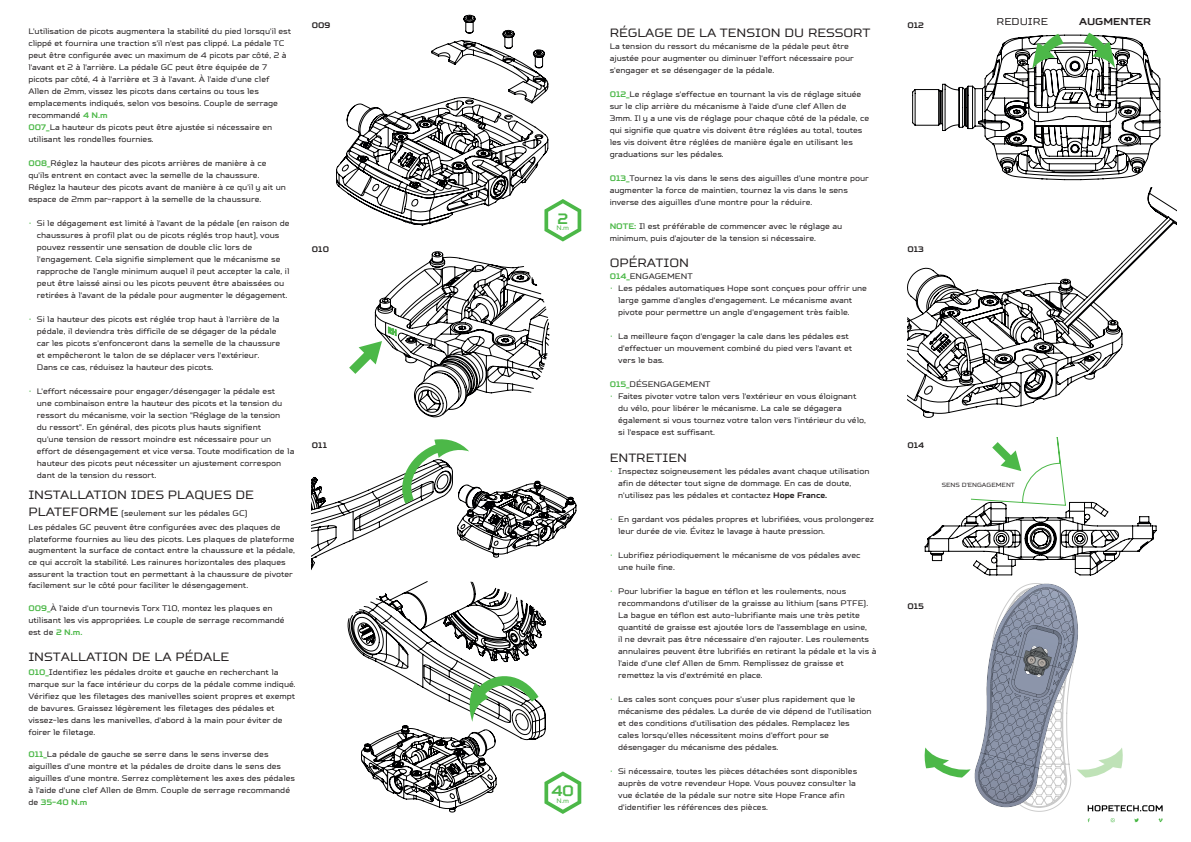
<style>
.page{position:relative;width:1191px;height:842px;background:#fff}
.page>*{position:absolute;margin:0;border:0;box-sizing:border-box;transform-origin:0 0}
.t1{font:700 15px "TT Squares";color:#4cb848}
.t2{font:12px "TT Squares";color:#231f20}
.t3{font:700 10px "TT Squares";color:#231f20}
.t4{font:10px "TT Squares";color:#231f20}
.t5{font:8px/12px "TT Squares";color:#231f20}
.t6{font:700 8px "TT Squares";color:#231f20}
.t7{font:6.4px "TT Squares";color:#4cb848}
.t8{font:6px "TT Squares";color:#231f20}
.s1{font-weight:700;color:#4cb848}
.s2{color:#4cb848}
.s3{font-size:12px}
.s4{font-weight:700}
</style>
<div class="page">
<svg style="left:1087px;top:818px;width:75px;height:4px"></svg>
<svg style="left:544px;top:199px;width:37px;height:43px"></svg>
<svg style="left:546px;top:771px;width:35px;height:43px"></svg>
<svg style="left:336px;top:15px;width:212px;height:211px"></svg>
<svg style="left:349px;top:251px;width:200px;height:166px"></svg>
<svg style="left:311px;top:439px;width:265px;height:131px"></svg>
<svg style="left:347px;top:581px;width:199px;height:231px"></svg>
<svg style="left:468px;top:671px;width:70px;height:51px"></svg>
<svg style="left:912px;top:33px;width:248px;height:147px"></svg>
<svg style="left:907px;top:187px;width:269px;height:231px"></svg>
<svg style="left:924px;top:438px;width:232px;height:138px"></svg>
<img style="left:957px;top:651px;width:34px;height:153px">
<svg style="left:924px;top:747px;width:46px;height:30px"></svg>
<svg style="left:991px;top:583px;width:171px;height:229px"></svg>
<p class="t5" style="left:28px;top:25px;width:264px">L'utilisation de picots augmentera la stabilité du pied lorsqu'il est clippé et fournira une traction s'il n'est pas clippé. La pédale TC peut être configurée avec un maximum de 4 picots par côté, 2 à l'avant et 2 à l'arrière. La pédale GC peut être équipée de 7 picots par côté, 4 à l'arrière et 3 à l'avant. À l'aide d'une clef Allen de 2mm, vissez les picots dans certains ou tous les emplacements indiqués, selon vos besoins. Couple de serrage recommandé <span class="s1">4 N.m<br>007_</span>La hauteur ds picots peut être ajustée si nécessaire en utilisant les rondelles fournies.</p>
<p class="t5" style="left:28px;top:157px;width:259px"><span class="s1">008_</span>Réglez la hauteur des picots arrières de manière à ce qu'ils entrent en contact avec la semelle de la chaussure.<br>Réglez la hauteur des picots avant de manière à ce qu'il y ait un espace de 2mm par-rapport à la semelle de la chaussure.</p>
<p class="t5" style="left:37px;top:217px;width:254px;text-indent:-9px"><span class="s2">•</span> Si le dégagement est limité à l'avant de la pédale (en raison de chaussures à profil plat ou de picots réglés trop haut), vous pouvez ressentir une sensation de double clic lors de l'engagement. Cela signifie simplement que le mécanisme se rapproche de l'angle minimum auquel il peut accepter la cale, il peut être laissé ainsi ou les picots peuvent être abaissées ou retirées à l'avant de la pédale pour augmenter le dégagement.</p>
<p class="t5" style="left:37px;top:313px;width:245px;text-indent:-9px"><span class="s2">•</span> Si la hauteur des picots est réglée trop haut à l'arrière de la pédale, il deviendra très difficile de se dégager de la pédale car les picots s'enfonceront dans la semelle de la chaussure et empêcheront le talon de se déplacer vers l'extérieur.<br>Dans ce cas, réduisez la hauteur des picots.</p>
<p class="t5" style="left:37px;top:385px;width:259px;text-indent:-9px"><span class="s2">•</span> L'effort nécessaire pour engager/désengager la pédale est<br>une combinaison entre la hauteur des picots et la tension du ressort du mécanisme, voir la section "Réglage de la tension<br>du ressort". En général, des picots plus hauts signifient<br>qu'une tension de ressort moindre est nécessaire pour un effort de désengagement et vice versa. Toute modification de la hauteur des picots peut nécessiter un ajustement correspon dant de la tension du ressort.</p>
<h2 class="t2" style="left:28px;top:487px;width:227px">INSTALLATION IDES PLAQUES DE</h2>
<p class="t5" style="left:28px;top:507px;width:254px;line-height:13.4px"><span class="s3">PLATEFORME</span> (seulement sur les pédales GC)<br>Les pédales GC peuvent être configurées avec des plaques de</p>
<p class="t5" style="left:28px;top:533px;width:268px;line-height:11.7px">plateforme fournies au lieu des picots. Les plaques de plateforme augmentent la surface de contact entre la chaussure et la pédale, ce qui accroît la stabilité. Les rainures horizontales des plaques assurent la traction tout en permettant à la chaussure de pivoter facilement sur le côté pour faciliter le désengagement.</p>
<p class="t5" style="left:28px;top:602px;width:258px"><span class="s1">009_</span>À l'aide d'un tournevis Torx T10, montez les plaques en utilisant les vis appropriées. Le couple de serrage recommandé est de <span class="s1">2 N.m.</span></p>
<h2 class="t2" style="left:28px;top:649px;width:202px">INSTALLATION DE LA PÉDALE</h2>
<p class="t5" style="left:28px;top:666px;width:269px"><span class="s1">010_</span>Identifiez les pédales droite et gauche en recherchant la marque sur la face intérieur du corps de la pédale comme indiqué.<br>Vérifiez que les filetages des manivelles soient propres et exempt de bavures. Graissez légèrement les filetages des pédales et vissez-les dans les manivelles, d'abord à la main pour éviter de foirer le filetage.</p>
<p class="t5" style="left:28px;top:748px;width:268px"><span class="s1">011_</span>La pédale de gauche se serre dans le sens inverse des aiguilles d'une montre et la pédales de droite dans le sens des aiguilles d'une montre. Serrez complètement les axes des pédales à l'aide d'une clef Allen de 8mm. Couple de serrage recommandé de <span class="s1">35-40 N.m</span></p>
<p class="t6" style="left:312px;top:20px;width:20px">009</p>
<p class="t6" style="left:312px;top:244px;width:19px">010</p>
<p class="t6" style="left:312px;top:440px;width:17px">011</p>
<h1 class="t1" style="left:557px;top:209px;width:12px">2</h1>
<p class="t7" style="left:556px;top:224px;width:14px">N.m</p>
<h1 class="t1" style="left:551px;top:781px;width:24px">40</h1>
<p class="t7" style="left:556px;top:796px;width:14px">N.m</p>
<h2 class="t2" style="left:609px;top:25px;width:262px">RÉGLAGE DE LA TENSION DU RESSORT</h2>
<p class="t5" style="left:609px;top:40px;width:246px">La tension du ressort du mécanisme de la pédale peut être ajustée pour augmenter ou diminuer l'effort nécessaire pour s'engager et se désengager de la pédale.</p>
<p class="t5" style="left:609px;top:88px;width:261px"><span class="s1">012_</span>Le réglage s'effectue en tournant la vis de réglage située sur le clip arrière du mécanisme à l'aide d'une clef Allen de 3mm. Il y a une vis de réglage pour chaque côté de la pédale, ce qui signifie que quatre vis doivent être réglées au total, toutes les vis doivent être réglées de manière égale en utilisant les graduations sur les pédales.</p>
<p class="t5" style="left:609px;top:172px;width:261px"><span class="s1">013_</span>Tournez la vis dans le sens des aiguilles d'une montre pour augmenter la force de maintien, tournez la vis dans le sens inverse des aiguilles d'une montre pour la réduire.</p>
<p class="t5" style="left:609px;top:220px;width:234px"><span class="s1">NOTE:</span> Il est préférable de commencer avec le réglage au minimum, puis d'ajouter de la tension si nécessaire.</p>
<h2 class="t2" style="left:609px;top:255px;width:81px">OPÉRATION</h2>
<p class="t5" style="left:609px;top:270px;width:84px"><span class="s1">014_</span>ENGAGEMENT</p>
<p class="t5" style="left:618px;top:282px;width:250px;text-indent:-9px"><span class="s2">•</span> Les pédales automatiques Hope sont conçues pour offrir une large gamme d'angles d'engagement. Le mécanisme avant pivote pour permettre un angle d'engagement très faible.</p>
<p class="t5" style="left:618px;top:330px;width:235px;text-indent:-9px"><span class="s2">•</span> La meilleure façon d'engager la cale dans les pédales est d'effectuer un mouvement combiné du pied vers l'avant et vers le bas.</p>
<p class="t5" style="left:609px;top:378px;width:102px"><span class="s1">015_</span>DÉSENGAGEMENT</p>
<p class="t5" style="left:618px;top:390px;width:249px;text-indent:-9px"><span class="s2">•</span> Faites pivoter votre talon vers l'extérieur en vous éloignant du vélo, pour libérer le mécanisme. La cale se dégagera également si vous tournez votre talon vers l'intérieur du vélo, si l'espace est suffisant.</p>
<h2 class="t2" style="left:609px;top:450px;width:79px">ENTRETIEN</h2>
<p class="t5" style="left:618px;top:465px;width:253px;text-indent:-9px"><span class="s2">•</span> Inspectez soigneusement les pédales avant chaque utilisation afin de détecter tout signe de dommage. En cas de doute, n'utilisez pas les pédales et contactez <span class="s4">Hope France.</span></p>
<p class="t5" style="left:618px;top:513px;width:257px;text-indent:-9px"><span class="s2">•</span> En gardant vos pédales propres et lubrifiées, vous prolongerez leur durée de vie. Évitez le lavage à haute pression.</p>
<p class="t5" style="left:618px;top:549px;width:244px;text-indent:-9px"><span class="s2">•</span> Lubrifiez périodiquement le mécanisme de vos pédales avec une huile fine.</p>
<p class="t5" style="left:618px;top:585px;width:260px;text-indent:-9px"><span class="s2">•</span> Pour lubrifier la bague en téflon et les roulements, nous recommandons d'utiliser de la graisse au lithium (sans PTFE).<br>La bague en téflon est auto-lubrifiante mais une très petite quantité de graisse est ajoutée lors de l'assemblage en usine,<br>il ne devrait pas être nécessaire d'en rajouter. Les roulements annulaires peuvent être lubrifiés en retirant la pédale et la vis à l'aide d'une clef Allen de 6mm. Remplissez de graisse et remettez la vis d'extrémité en place.</p>
<p class="t5" style="left:618px;top:693px;width:255px;text-indent:-9px"><span class="s2">•</span> Les cales sont conçues pour s'user plus rapidement que le mécanisme des pédales. La durée de vie dépend de l'utilisation et des conditions d'utilisation des pédales. Remplacez les cales lorsqu'elles nécessitent moins d'effort pour se désengager du mécanisme des pédales.</p>
<p class="t5" style="left:618px;top:765px;width:241px;text-indent:-9px"><span class="s2">•</span> Si nécessaire, toutes les pièces détachées sont disponibles auprès de votre revendeur Hope. Vous pouvez consulter la vue éclatée de la pédale sur notre site Hope France afin d'identifier les références des pièces.</p>
<p class="t6" style="left:907px;top:20px;width:18px">012</p>
<p class="t4" style="left:996px;top:15px;width:53px">REDUIRE</p>
<p class="t3" style="left:1079px;top:15px;width:73px">AUGMENTER</p>
<p class="t6" style="left:907px;top:244px;width:18px">013</p>
<p class="t6" style="left:907px;top:440px;width:18px">014</p>
<p class="t8" style="left:942px;top:481px;width:75px">SENS D'ENGAGEMENT</p>
<p class="t6" style="left:907px;top:601px;width:18px">015</p>
</div>
